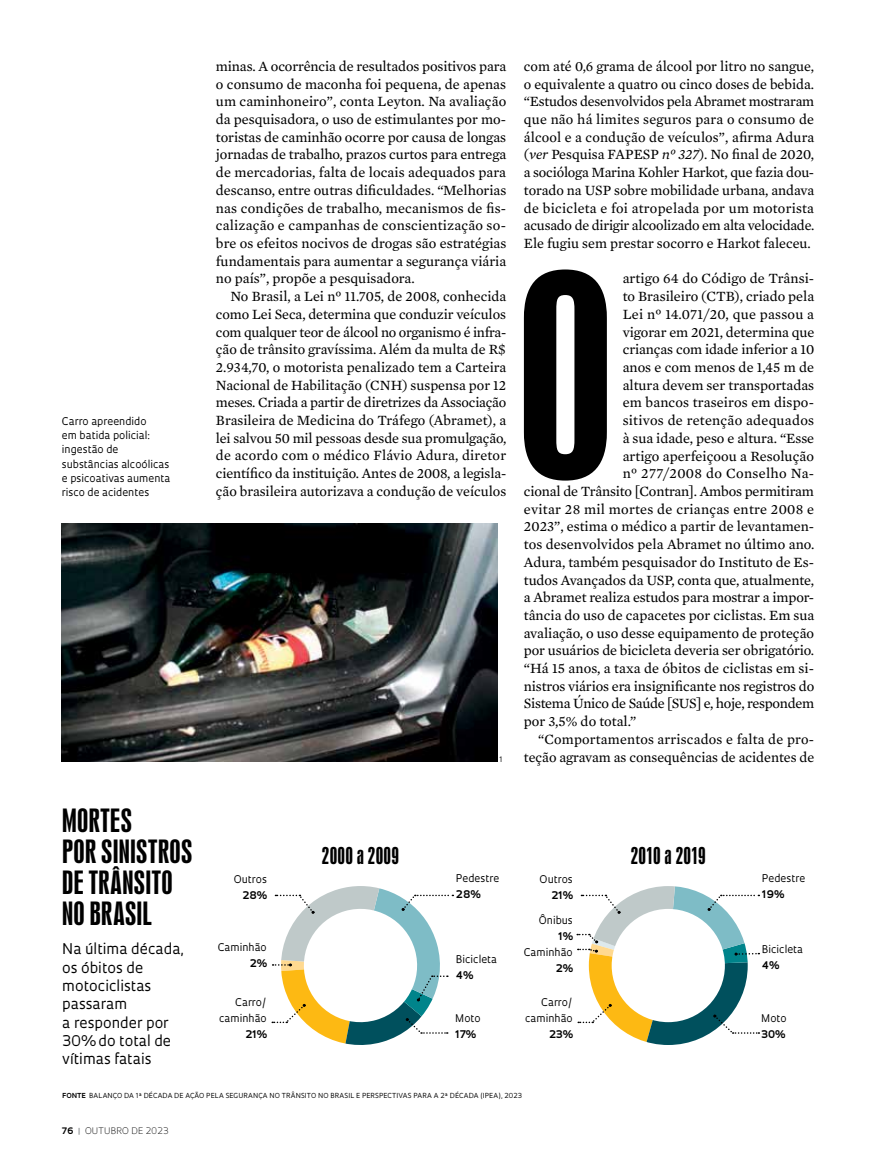
<style>
.page{position:relative;width:885px;height:1169px;background:#fff}
.page>*{position:absolute;margin:0;border:0;box-sizing:border-box;transform-origin:0 0}
.t1{font:263.4px "Swiss 924 BT Regular B";color:#000}
.t2{font:30px/30.9px "Swiss 924 BT Regular B";letter-spacing:.01em;color:#000}
.t3{font:22.5px "Swiss 924 BT Regular B";letter-spacing:.01em;color:#000}
.t4{font:14.4px/17.7px "Mercury Text G2";color:#000;text-align:justify}
.t5{font:14.4px/18.3px "Oculum";color:#000}
.t6{font:14.4px "Mercury Text G2";letter-spacing:-.02em;color:#000}
.t7{font:14.4px "Mercury Text G2";letter-spacing:.02em;color:#000}
.t8{font:14.4px "Mercury Text G2";letter-spacing:.025em;color:#000}
.t9{font:10.35px/14.1px "Oculum";color:#000;text-align:right}
.t10{font:700 10.35px "Oculum";color:#000}
.t11{font:300 8.7px "Oculum";letter-spacing:.015em;color:#000}
.t12{font:7.35px "Oculum";color:#000}
.t13{font:6.75px "Oculum";letter-spacing:.015em;color:#000}
.s1{font-style:italic}
.s2{font-weight:700}
.s3{font-weight:700;color:#939598}
</style>
<div class="page">
<img style="left:62px;top:523px;width:435px;height:238px">
<svg style="left:577px;top:886px;width:182px;height:159px"></svg>
<svg style="left:272px;top:886px;width:181px;height:159px"></svg>
<p class="t9" style="left:62px;top:414px;width:110px;text-align:left">Carro apreendido<br>em batida policial: ingestão de substâncias alcoólicas e psicoativas aumenta risco de acidentes</p>
<p class="t4" style="left:216px;top:56px;width:292px">minas. A ocorrência de resultados positivos para o consumo de maconha foi pequena, de apenas um caminhoneiro”, conta Leyton. Na avaliação da pesquisadora, o uso de estimulantes por mo&shy;toristas de caminhão ocorre por causa de longas jornadas de trabalho, prazos curtos para entrega de mercadorias, falta de locais adequados para descanso, entre outras dificuldades. “Melhorias nas condições de trabalho, mecanismos de fis&shy;calização e campanhas de conscientização so&shy;bre os efeitos nocivos de drogas são estratégias fundamentais para aumentar a segurança viária no país”, propõe a pesquisadora.</p>
<p class="t4" style="left:216px;top:287px;width:292px;text-indent:14px">No Brasil, a Lei nº 11.705, de 2008, conhecida como Lei Seca, determina que conduzir veículos com qualquer teor de álcool no organismo é infra&shy;ção de trânsito gravíssima. Além da multa de R$ 2.934,70, o motorista penalizado tem a Carteira Nacional de Habilitação (CNH) suspensa por 12 meses. Criada a partir de diretrizes da Associação Brasileira de Medicina do Tráfego (Abramet), a lei salvou 50 mil pessoas desde sua promulgação, de acordo com o médico Flávio Adura, diretor científico da instituição. Antes de 2008, a legisla&shy;ção brasileira autorizava a condução de veículos</p>
<p class="t12" style="left:500px;top:754px;width:5px">1</p>
<p class="t4" style="left:524px;top:56px;width:292px">com até 0,6 grama de álcool por litro no sangue, o equivalente a quatro ou cinco doses de bebida. “Estudos desenvolvidos pela Abramet mostraram que não há limites seguros para o consumo de álcool e a condução de veículos”, afirma Adura (<span class="s1">ver</span> Pesquisa FAPESP <span class="s1">nº 327</span>). No final de 2020, a socióloga Marina Kohler Harkot, que fazia dou&shy;torado na USP sobre mobilidade urbana, andava de bicicleta e foi atropelada por um motorista acusado de dirigir alcoolizado em alta velocidade.<br>Ele fugiu sem prestar socorro e Harkot faleceu.</p>
<h1 class="t1" style="left:516px;top:219px;width:100px">O</h1>
<p class="t4" style="left:623px;top:269px;width:193px">artigo 64 do Código de Trânsi-</p>
<p class="t4" style="left:623px;top:287px;width:193px">to Brasileiro (CTB), criado pela</p>
<p class="t4" style="left:623px;top:304px;width:193px">Lei nº 14.071/20, que passou a</p>
<p class="t4" style="left:623px;top:322px;width:193px">vigorar em 2021, determina que</p>
<p class="t4" style="left:623px;top:340px;width:193px">crianças com idade inferior a 10</p>
<p class="t4" style="left:623px;top:357px;width:193px">anos e com menos de 1,45 m de</p>
<p class="t4" style="left:623px;top:375px;width:193px">altura devem ser transportadas</p>
<p class="t4" style="left:623px;top:393px;width:193px">em bancos traseiros em dispo-</p>
<p class="t4" style="left:623px;top:411px;width:193px">sitivos de retenção adequados</p>
<p class="t4" style="left:623px;top:428px;width:193px">à sua idade, peso e altura. “Esse</p>
<p class="t4" style="left:623px;top:446px;width:193px">artigo aperfeiçoou a Resolução</p>
<p class="t8" style="left:623px;top:463px;width:193px">nº 277/2008 do Conselho Na-</p>
<p class="t4" style="left:524px;top:481px;width:292px">cional de Trânsito [Contran]. Ambos permitiram</p>
<p class="t7" style="left:524px;top:498px;width:292px">evitar 28 mil mortes de crianças entre 2008 e</p>
<p class="t4" style="left:524px;top:517px;width:292px">2023”, estima o médico a partir de levantamen-</p>
<p class="t4" style="left:524px;top:534px;width:292px">tos desenvolvidos pela Abramet no último ano.</p>
<p class="t4" style="left:524px;top:552px;width:292px">Adura, também pesquisador do Instituto de Es-</p>
<p class="t4" style="left:524px;top:570px;width:292px">tudos Avançados da USP, conta que, atualmente,</p>
<p class="t4" style="left:524px;top:588px;width:292px">a Abramet realiza estudos para mostrar a impor-</p>
<p class="t4" style="left:524px;top:605px;width:292px">tância do uso de capacetes por ciclistas. Em sua</p>
<p class="t4" style="left:524px;top:623px;width:292px">avaliação, o uso desse equipamento de proteção</p>
<p class="t4" style="left:524px;top:641px;width:292px">por usuários de bicicleta deveria ser obrigatório.</p>
<p class="t4" style="left:524px;top:658px;width:292px">“Há 15 anos, a taxa de óbitos de ciclistas em si-</p>
<p class="t4" style="left:524px;top:676px;width:292px">nistros viários era insignificante nos registros do</p>
<p class="t6" style="left:524px;top:693px;width:292px">Sistema Único de Saúde [SUS] e, hoje, respondem</p>
<p class="t4" style="left:524px;top:711px;width:114px">por 3,5% do total.”</p>
<p class="t4" style="left:538px;top:729px;width:277px">“Comportamentos arriscados e falta de pro-</p>
<p class="t4" style="left:524px;top:747px;width:292px">teção agravam as consequências de acidentes de</p>
<h2 class="t2" style="left:62px;top:805px;width:132px">MORTES<br>POR SINISTROS<br>DE TRÂNSITO<br>NO BRASIL</h2>
<p class="t5" style="left:62px;top:939px;width:123px">Na última década, os óbitos de motociclistas passaram<br>a responder por<br>30% do total de vítimas fatais</p>
<p class="t13" style="left:62px;top:1090px;width:461px"><span class="s2">FONTE</span> BALANÇO DA 1ª DÉCADA DE AÇÃO PELA SEGURANÇA NO TRÂNSITO NO BRASIL E PERSPECTIVAS PARA A 2ª DÉCADA (IPEA), 2023</p>
<h3 class="t3" style="left:322px;top:841px;width:79px">2000 a 2009</h3>
<p class="t9" style="left:456px;top:871px;width:45px">Pedestre</p>
<p class="t10" style="left:456px;top:887px;width:26px">28%</p>
<p class="t9" style="left:234px;top:872px;width:35px">Outros</p>
<p class="t10" style="left:242px;top:888px;width:26px">28%</p>
<p class="t9" style="left:540px;top:872px;width:35px">Outros</p>
<p class="t10" style="left:551px;top:888px;width:23px">21%</p>
<p class="t9" style="left:539px;top:912px;width:36px">Ônibus</p>
<p class="t10" style="left:558px;top:928px;width:16px">1%</p>
<p class="t9" style="left:218px;top:940px;width:51px">Caminhão</p>
<p class="t10" style="left:250px;top:956px;width:19px">2%</p>
<p class="t9" style="left:219px;top:994px;width:49px;line-height:15.9px">Carro/ caminhão</p>
<p class="t10" style="left:245px;top:1027px;width:23px">21%</p>
<p class="t9" style="left:524px;top:945px;width:51px">Caminhão</p>
<p class="t10" style="left:556px;top:961px;width:19px">2%</p>
<p class="t9" style="left:525px;top:994px;width:49px;line-height:15.9px">Carro/ caminhão</p>
<p class="t10" style="left:549px;top:1027px;width:25px">23%</p>
<p class="t9" style="left:456px;top:951px;width:43px">Bicicleta</p>
<p class="t10" style="left:456px;top:967px;width:19px">4%</p>
<p class="t9" style="left:455px;top:1010px;width:27px">Moto</p>
<p class="t10" style="left:455px;top:1027px;width:22px">17%</p>
<p class="t11" style="left:62px;top:1124px;width:108px"><span class="s2">76</span> <span class="s3">|</span> OUTUBRO DE 2023</p>
<h3 class="t3" style="left:631px;top:841px;width:77px">2010 a 2019</h3>
<p class="t9" style="left:762px;top:871px;width:45px">Pedestre</p>
<p class="t10" style="left:762px;top:887px;width:24px">19%</p>
<p class="t9" style="left:762px;top:942px;width:43px">Bicicleta</p>
<p class="t10" style="left:762px;top:958px;width:19px">4%</p>
<p class="t9" style="left:761px;top:1010px;width:27px">Moto</p>
<p class="t10" style="left:761px;top:1027px;width:25px">30%</p>
</div>
